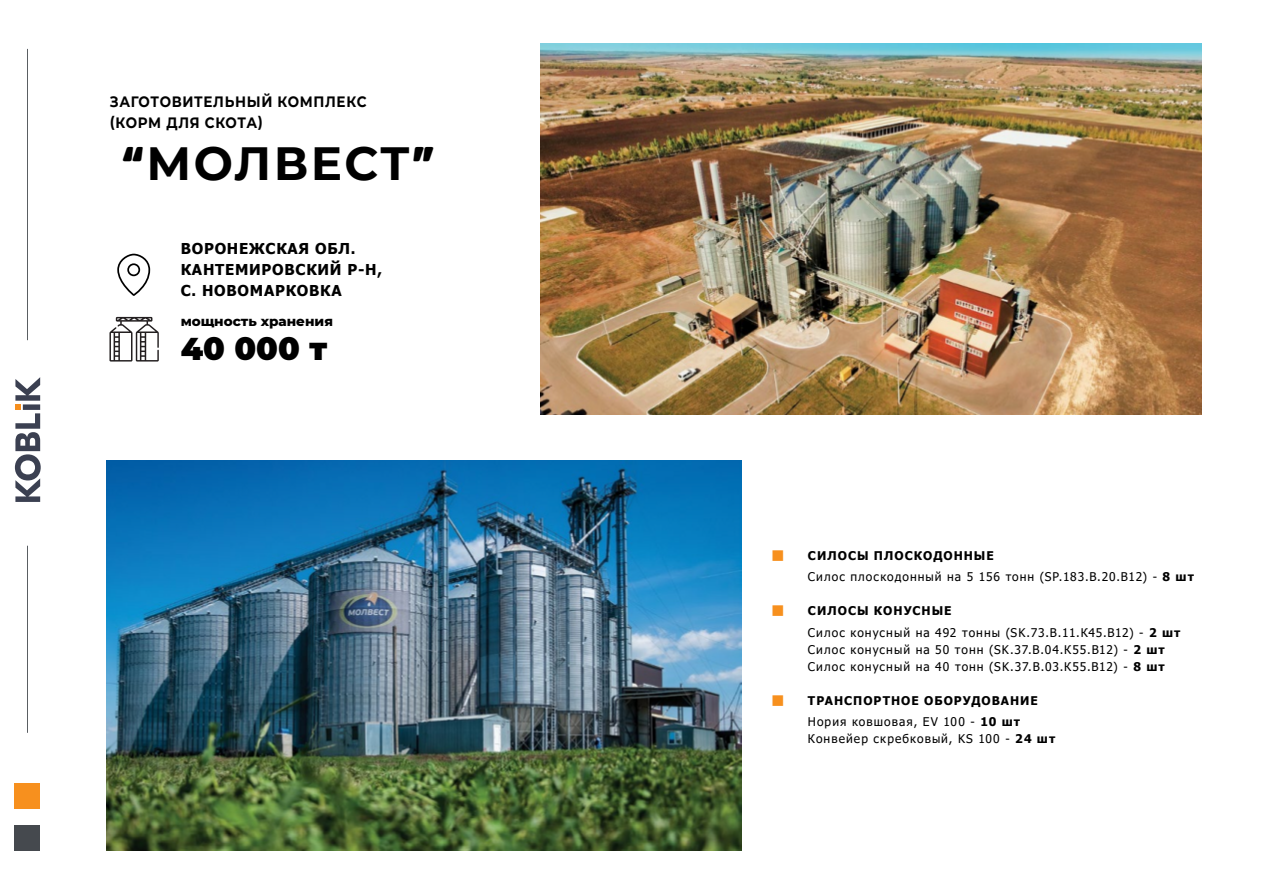
<style>
.page{position:relative;width:1263px;height:893px;background:#fff}
.page>*{position:absolute;margin:0;border:0;box-sizing:border-box;transform-origin:0 0}
.t1{font:700 46.5px "Montserrat";letter-spacing:.05em;color:#000}
.t2{font:900 31.5px "Montserrat";color:#000}
.t3{font:700 15px/21px "Tahoma";letter-spacing:.05em;color:#000}
.t4{font:700 15px/21px "Montserrat";letter-spacing:.05em;color:#000;scale:.9 1}
.t5{font:800 13.5px "Montserrat";color:#000}
.t6{font:12px/21.3px "Tahoma";letter-spacing:.085em;color:#000}
.t7{font:700 12px/21.3px "Tahoma";letter-spacing:.08em;color:#000}
.s1{font-family:"Panton Black Caps";font-weight:400}
.s2{font-family:"Montserrat";font-weight:700;font-size:27px;color:#f7901e}
.s3{font-weight:700}
.s4{font-family:"Montserrat";font-size:27px;color:#f7901e}
.s5{font-weight:400}
</style>
<div class="page">
<svg style="left:15px;top:377px;width:26px;height:125px"></svg>
<div style="left:15px;top:825px;width:25px;height:25px;background:#45494e"></div>
<div style="left:15px;top:783px;width:25px;height:26px;background:#f7901e"></div>
<hr style="left:27px;top:49px;width:1px;height:291px;background:#45494e">
<hr style="left:27px;top:546px;width:1px;height:187px;background:#45494e">
<img style="left:540px;top:44px;width:661px;height:371px">
<img style="left:106px;top:461px;width:635px;height:389px">
<svg style="left:109px;top:317px;width:50px;height:45px"></svg>
<div style="left:117px;top:254px;width:33px;height:42px;border:2px solid #000;border-radius:15px"></div>
<div style="left:127px;top:263px;width:13px;height:13px;border:2px solid #000;border-radius:50%"></div>
<p class="t4" style="left:110px;top:90px;width:287px">ЗАГОТОВИТЕЛЬНЫЙ КОМПЛЕКС (КОРМ ДЛЯ СКОТА)</p>
<h1 class="t1" style="left:122px;top:130px;width:313px"><span class="s1">“</span>МОЛВЕСТ<span class="s1">”</span></h1>
<p class="t3" style="left:181px;top:239px;width:203px">ВОРОНЕЖСКАЯ ОБЛ.<br>КАНТЕМИРОВСКИЙ Р-Н,<br>С. НОВОМАРКОВКА</p>
<p class="t5" style="left:181px;top:311px;width:154px">мощность хранения</p>
<h2 class="t2" style="left:181px;top:325px;width:148px">40 000 т</h2>
<p class="t6" style="left:808px;top:546px;width:387px;text-indent:-38px"><span class="s2">■</span> <span class="s3">СИЛОСЫ ПЛОСКОДОННЫЕ<br></span>Силос плоскодонный на 5 156 тонн (SP.183.В.20.В12) - <span class="s3">8 шт</span></p>
<p class="t6" style="left:808px;top:601px;width:374px;text-indent:-38px"><span class="s2">■</span> <span class="s3">СИЛОСЫ КОНУСНЫЕ<br></span>Силос конусный на 492 тонны (SK.73.B.11.К45.В12) - <span class="s3">2 шт</span></p>
<p class="t6" style="left:808px;top:641px;width:358px;line-height:17px">Силос конусный на 50 тонн (SK.37.B.04.К55.В12) - <span class="s3">2 шт<br></span>Силос конусный на 40 тонн (SK.37.B.03.К55.В12) - <span class="s3">8 шт</span></p>
<p class="t7" style="left:808px;top:690px;width:231px;text-indent:-38px"><span class="s4">■</span> ТРАНСПОРТНОЕ ОБОРУДОВАНИЕ<br><span class="s5">Нория ковшовая, EV 100 -</span> 10 шт</p>
<p class="t6" style="left:808px;top:728px;width:249px">Конвейер скребковый, KS 100 - <span class="s3">24 шт</span></p>
</div>
